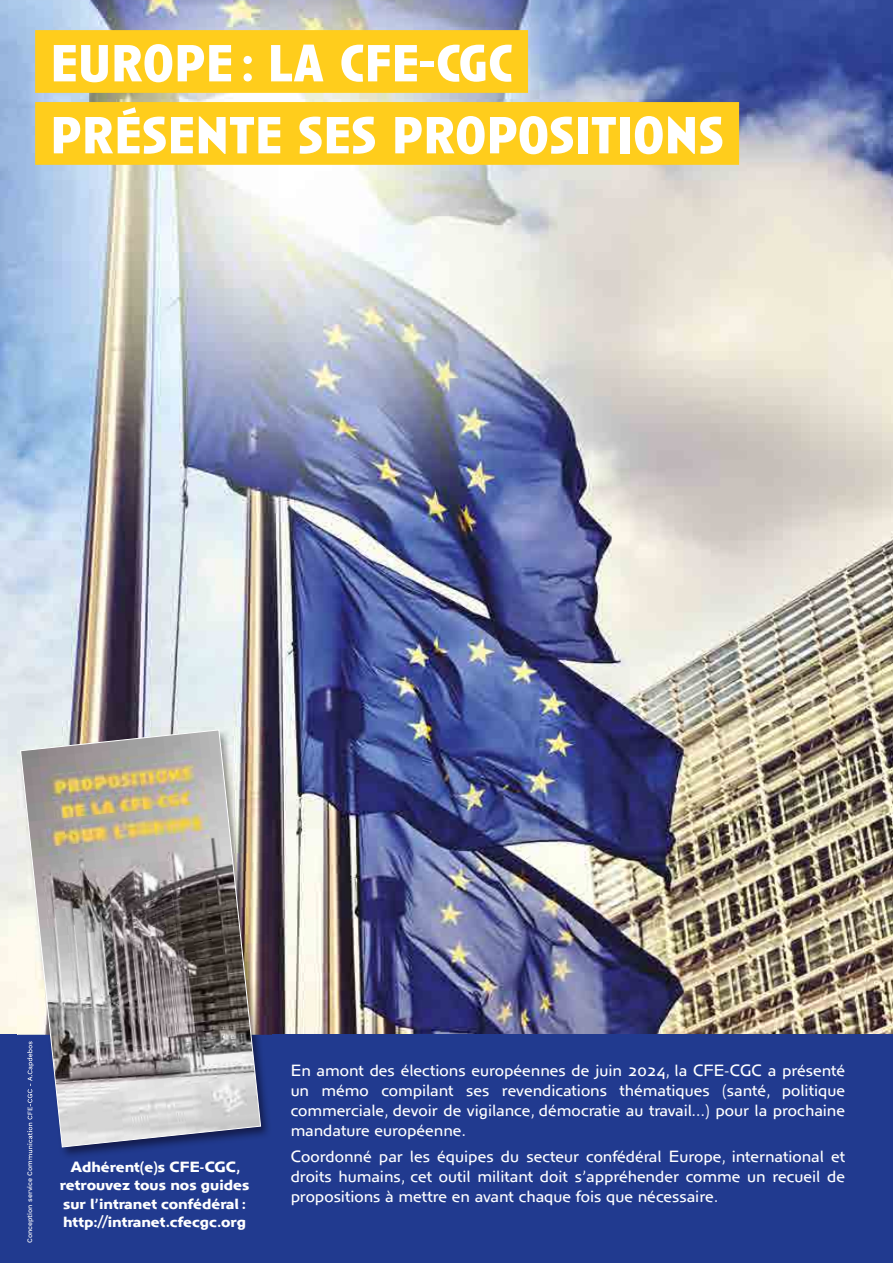
<style>
.page{position:relative;width:893px;height:1263px;background:#fff}
.page>*{position:absolute;margin:0;border:0;box-sizing:border-box;transform-origin:0 0}
.t1{font:700 54px/72px "Anisette Pro";color:#fff}
.t2{font:16.8px/20px "Anisette Pro Petite";color:#fff;text-align:justify}
.t3{font:700 15.3px/18.3px "Anisette Pro Petite";color:#fff;text-align:center}
</style>
<div class="page">
<img style="left:0;top:0;width:893px;height:1035px">
<div style="left:0;top:1035px;width:893px;height:228px;background:#213a8f"></div>
<div style="left:35px;top:30px;width:493px;height:63px;background:#ffcd1c"></div>
<div style="left:35px;top:102px;width:704px;height:63px;background:#ffcd1c"></div>
<img style="left:18px;top:728px;width:254px;height:428px">
<img style="left:27px;top:1147px;width:7px;height:12px">
<img style="left:20px;top:730px;width:241px;height:417px">
<h1 class="t1" style="left:50px;top:24px;width:675px">EUROPE : LA CFE-CGC<br>PRÉSENTE SES PROPOSITIONS</h1>
<p class="t3" style="left:60px;top:1157px;width:191px">Adhérent(e)s CFE-CGC, retrouvez tous nos guides sur l’intranet confédéral : http://intranet.cfecgc.org</p>
<p class="t2" style="left:291px;top:1060px;width:556px">En amont des élections européennes de juin 2024, la CFE-CGC a présenté un mémo compilant ses revendications thématiques (santé, politique commerciale, devoir de vigilance, démocratie au travail…) pour la prochaine mandature européenne.</p>
<p class="t2" style="left:291px;top:1146px;width:556px">Coordonné par les équipes du secteur confédéral Europe, international et droits humains, cet outil militant doit s’appréhender comme un recueil de propositions à mettre en avant chaque fois que nécessaire.</p>
</div>
